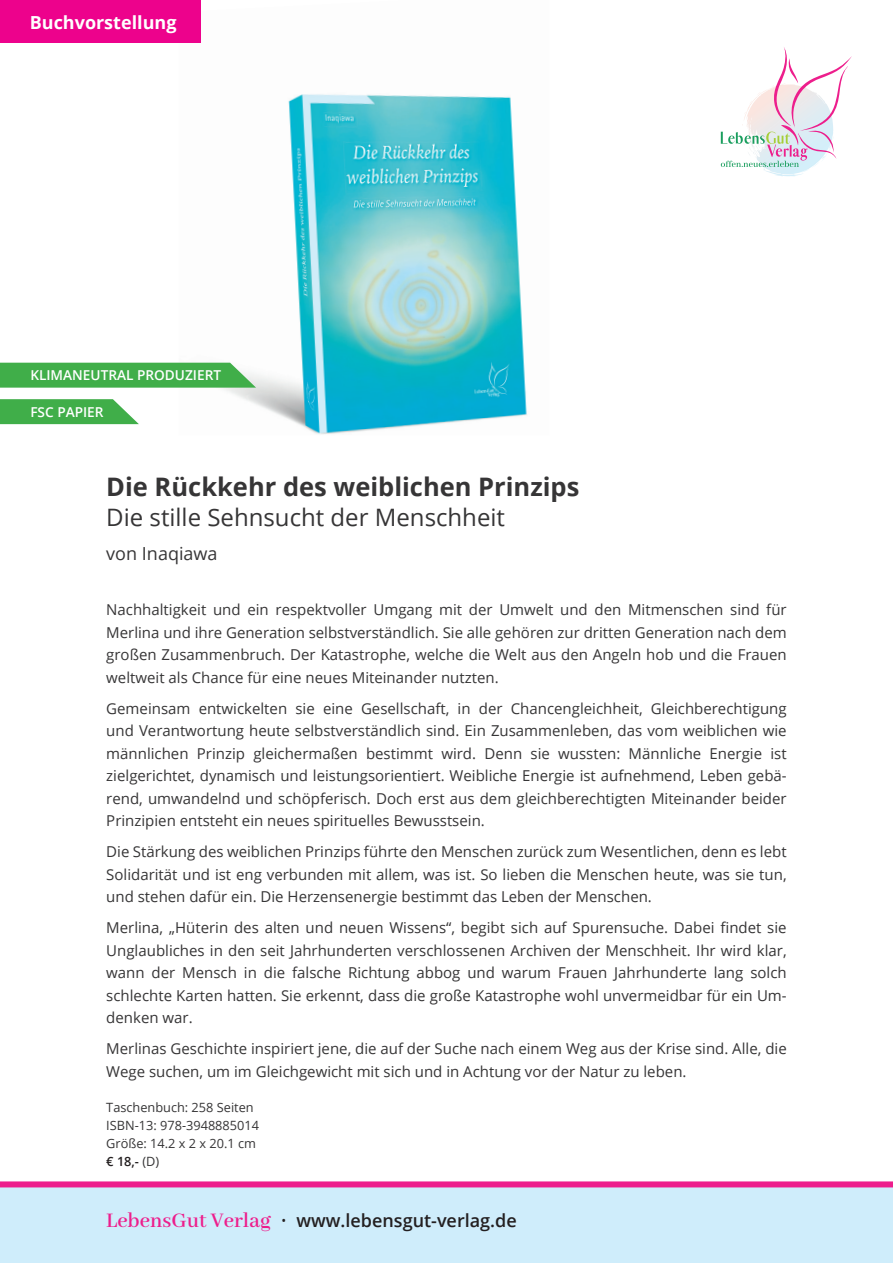
<style>
.page{position:relative;width:893px;height:1263px;background:#fff}
.page>*{position:absolute;margin:0;border:0;box-sizing:border-box;transform-origin:0 0}
.t1{font:700 25.5px "Open Sans";color:#363536}
.t2{font:24px "Open Sans";color:#363536}
.t3{font:600 18px "Open Sans";color:#231f20}
.t4{font:700 18px "Open Sans";color:#fff}
.t5{font:18px "Open Sans";color:#363536}
.t6{font:15px/22.5px "Open Sans";color:#363536;text-align:justify}
.t7{font:600 13.65px "Open Sans";color:#fff}
.t8{font:12.75px/18px "Open Sans";color:#363536}
.s1{font-weight:600;color:#231f20}
.s2{font-family:"Abhaya Libre";font-size:22.5px;color:#ed1e8c}
.s3{font-weight:300}
</style>
<div class="page">
<img style="left:179px;top:94px;width:348px;height:340px">
<svg style="left:721px;top:47px;width:131px;height:120px"></svg>
<div style="left:0;top:1185px;width:893px;height:78px;background:#cfedfb"></div>
<div style="left:0;top:1181px;width:893px;height:6px;background:#ed1e8c"></div>
<svg style="left:0;top:363px;width:256px;height:25px;background:#4bb254"></svg>
<svg style="left:0;top:399px;width:139px;height:25px;background:#53b65b"></svg>
<div style="left:0;top:0;width:201px;height:43px;background:#ed028c"></div>
<p class="t4" style="left:30px;top:9px;width:148px">Buchvorstellung</p>
<p class="t7" style="left:30px;top:366px;width:192px">KLIMANEUTRAL PRODUZIERT</p>
<p class="t7" style="left:30px;top:402px;width:75px">FSC PAPIER</p>
<h1 class="t1" style="left:106px;top:468px;width:475px">Die Rückkehr des weiblichen Prinzips</h1>
<h2 class="t2" style="left:106px;top:501px;width:400px">Die stille Sehnsucht der Menschheit</h2>
<p class="t5" style="left:106px;top:541px;width:113px">von Inaqiawa</p>
<p class="t6" style="left:106px;top:598px;width:682px">Nachhaltigkeit und ein respektvoller Umgang mit der Umwelt und den Mitmenschen sind für Merlina und ihre Generation selbstverständlich. Sie alle gehören zur dritten Generation nach dem großen Zusammenbruch. Der Katastrophe, welche die Welt aus den Angeln hob und die Frauen weltweit als Chance für eine neues Miteinander nutzten.</p>
<p class="t6" style="left:106px;top:697px;width:682px">Gemeinsam entwickelten sie eine Gesellschaft, in der Chancengleichheit, Gleichberechtigung und Verantwortung heute selbstverständlich sind. Ein Zusammenleben, das vom weiblichen wie männlichen Prinzip gleichermaßen bestimmt wird. Denn sie wussten: Männliche Energie ist zielgerichtet, dynamisch und leistungsorientiert. Weibliche Energie ist aufnehmend, Leben gebä&shy;rend, umwandelnd und schöpferisch. Doch erst aus dem gleichberechtigten Miteinander beider Prinzipien entsteht ein neues spirituelles Bewusstsein.</p>
<p class="t6" style="left:106px;top:840px;width:682px">Die Stärkung des weiblichen Prinzips führte den Menschen zurück zum Wesentlichen, denn es lebt Solidarität und ist eng verbunden mit allem, was ist. So lieben die Menschen heute, was sie tun, und stehen dafür ein. Die Herzensenergie bestimmt das Leben der Menschen.</p>
<p class="t6" style="left:106px;top:916px;width:682px">Merlina, „Hüterin des alten und neuen Wissens“, begibt sich auf Spurensuche. Dabei findet sie Unglaubliches in den seit Jahrhunderten verschlossenen Archiven der Menschheit. Ihr wird klar, wann der Mensch in die falsche Richtung abbog und warum Frauen Jahrhunderte lang solch schlechte Karten hatten. Sie erkennt, dass die große Katastrophe wohl unvermeidbar für ein Um&shy;denken war.</p>
<p class="t6" style="left:106px;top:1037px;width:682px">Merlinas Geschichte inspiriert jene, die auf der Suche nach einem Weg aus der Krise sind. Alle, die<br>Wege suchen, um im Gleichgewicht mit sich und in Achtung vor der Natur zu leben.</p>
<p class="t8" style="left:106px;top:1098px;width:154px">Taschenbuch: 258 Seiten<br>ISBN-13: 978-3948885014<br>Größe: 14.2 x 2 x 20.1 cm <span class="s1">€ 18,-</span> (D)</p>
<p class="t3" style="left:106px;top:1208px;width:412px"><span class="s2">LebensGut Verlag</span> <span class="s3">•</span> www.lebensgut-verlag.de</p>
</div>
